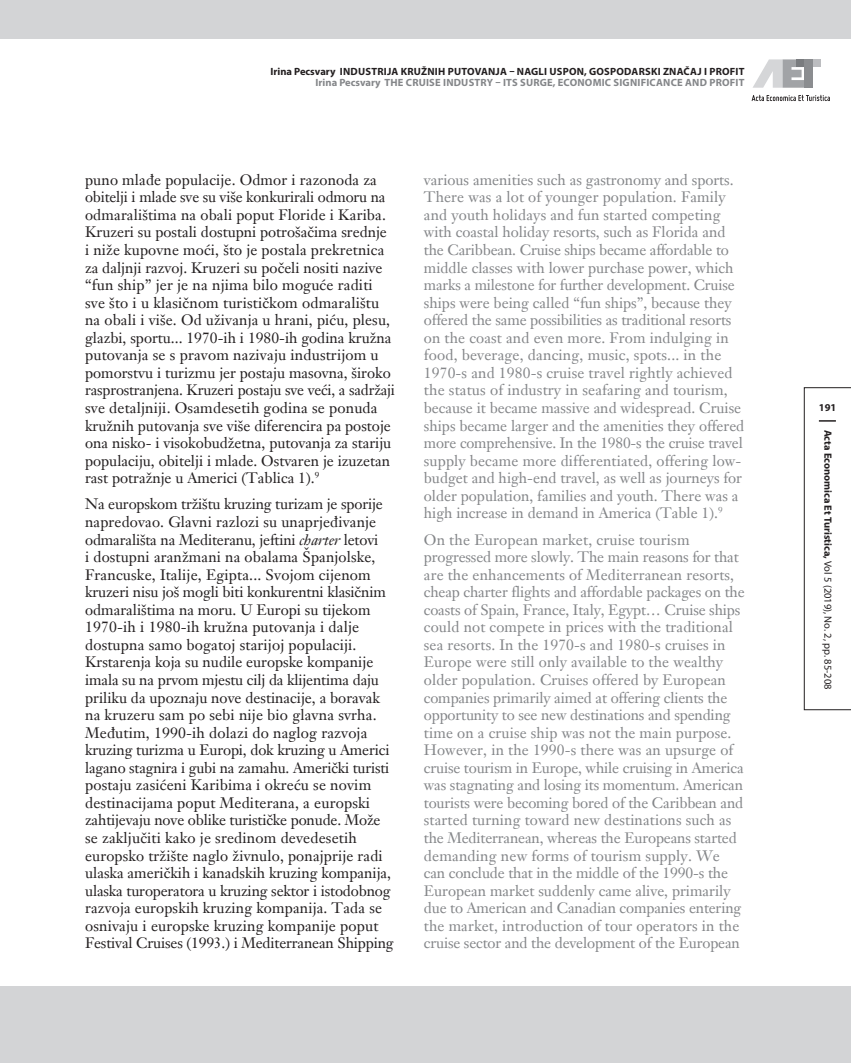
<style>
.page{position:relative;width:851px;height:1063px;background:#fff}
.page>*{position:absolute;margin:0;border:0;box-sizing:border-box;transform-origin:0 0}
.t1{font:15px/17.5px "Janson HR";color:#848689}
.t2{font:15px/17.5px "Janson HR";color:#231f20}
.t3{font:700 10.5px "Myriad Pro";color:#231f20}
.t4{font:700 10.5px "Myriad Pro";color:#848689}
.s1{font-style:italic}
.s2{font-weight:400}
</style>
<div class="page">
<div style="left:0;top:0;width:850px;height:38px;background:#d3d4d6"></div>
<div style="left:0;top:986px;width:850px;height:77px;background:#d3d4d6"></div>
<svg style="left:803px;top:387px;width:47px;height:323px"></svg>
<svg style="left:753px;top:59px;width:50px;height:29px"></svg>
<div style="left:803px;top:59px;width:9px;height:29px;background:#8b8d90"></div>
<div style="left:796px;top:59px;width:7px;height:8px;background:#7a7c7f"></div>
<div style="left:812px;top:59px;width:8px;height:8px;background:#bcbdc0"></div>
<svg style="left:751px;top:95px;width:78px;height:6px"></svg>
<p class="t3" style="left:270px;top:64px;width:80px">IRINA PECSVARY INDUSTRIJA</p>
<p class="t3" style="left:400px;top:64px;width:8px">KRUŽNIH</p>
<p class="t3" style="left:447px;top:64px;width:8px">PUTO</p>
<p class="t3" style="left:474px;top:64px;width:14px">VANJA</p>
<p class="t3" style="left:509px;top:64px;width:15px">– NAGLI</p>
<p class="t3" style="left:549px;top:64px;width:8px">USPON</p>
<p class="t3" style="left:584px;top:64px;width:13px">, GOSPODARSKI</p>
<p class="t3" style="left:663px;top:64px;width:14px">ZNAČAJ</p>
<p class="t3" style="left:704px;top:64px;width:13px">I PROFIT</p>
<p class="t4" style="left:315px;top:76px;width:97px">IRINA PECSVARY THE CRUISE</p>
<p class="t4" style="left:443px;top:76px;width:8px">INDUSTRY</p>
<p class="t4" style="left:495px;top:76px;width:33px">– ITS SURGE</p>
<p class="t4" style="left:552px;top:76px;width:13px">, ECONOMIC</p>
<p class="t4" style="left:613px;top:76px;width:7px">SIGNIFICANCE</p>
<p class="t4" style="left:685px;top:76px;width:9px">AND</p>
<p class="t4" style="left:709px;top:76px;width:7px">PROFIT</p>
<p class="t2" style="left:85px;top:171px;width:311px">puno mlađe populacije. Odmor i razonoda za obitelji i mlade sve su više konkurirali odmoru na odmaralištima na obali poput Floride i Kariba.<br>Kruzeri su postali dostupni potrošačima srednje<br>i niže kupovne moći, što je postala prekretnica za daljnji razvoj. Kruzeri su počeli nositi nazive “fun ship” jer je na njima bilo moguće raditi sve što i u klasičnom turističkom odmaralištu na obali i više. Od uživanja u hrani, piću, plesu, glazbi, sportu... 1970-ih i 1980-ih godina kružna putovanja se s pravom nazivaju industrijom u pomorstvu i turizmu jer postaju masovna, široko rasprostranjena. Kruzeri postaju sve veći, a sadržaji sve detaljniji. Osamdesetih godina se ponuda kružnih putovanja sve više diferencira pa postoje ona nisko- i visokobudžetna, putovanja za stariju populaciju, obitelji i mlade. Ostvaren je izuzetan rast potražnje u Americi (Tablica 1).<sup>9</sup></p>
<p class="t2" style="left:85px;top:495px;width:310px">Na europskom tržištu kruzing turizam je sporije napredovao. Glavni razlozi su unaprjeđivanje odmarališta na Mediteranu, jeftini <span class="s1">charter</span> letovi<br>i dostupni aranžmani na obalama Španjolske, Francuske, Italije, Egipta... Svojom cijenom kruzeri nisu još mogli biti konkurentni klasičnim odmaralištima na moru. U Europi su tijekom 1970-ih i 1980-ih kružna putovanja i dalje dostupna samo bogatoj starijoj populaciji.<br>Krstarenja koja su nudile europske kompanije imala su na prvom mjestu cilj da klijentima daju priliku da upoznaju nove destinacije, a boravak na kruzeru sam po sebi nije bio glavna svrha.<br>Međutim, 1990-ih dolazi do naglog razvoja kruzing turizma u Europi, dok kruzing u Americi lagano stagnira i gubi na zamahu. Američki turisti postaju zasićeni Karibima i okreću se novim destinacijama poput Mediterana, a europski zahtijevaju nove oblike turističke ponude. Može se zaključiti kako je sredinom devedesetih europsko tržište naglo živnulo, ponajprije radi ulaska američkih i kanadskih kruzing kompanija, ulaska turoperatora u kruzing sektor i istodobnog razvoja europskih kruzing kompanija. Tada se osnivaju i europske kruzing kompanije poput Festival Cruises (1993.) i Mediterranean Shipping</p>
<p class="t1" style="left:424px;top:171px;width:322px">various amenities such as gastronomy and sports.<br>There was a lot of younger population. Family and youth holidays and fun started competing with coastal holiday resorts, such as Florida and the Caribbean. Cruise ships became affordable to middle classes with lower purchase power, which marks a milestone for further development. Cruise ships were being called “fun ships”, because they offered the same possibilities as traditional resorts on the coast and even more. From indulging in food, beverage, dancing, music, spots... in the 1970-s and 1980-s cruise travel rightly achieved the status of industry in seafaring and tourism, because it became massive and widespread. Cruise ships became larger and the amenities they offered more comprehensive. In the 1980-s the cruise travel supply became more differentiated, offering low&shy;budget and high-end travel, as well as journeys for older population, families and youth. There was a high increase in demand in America (Table 1).<sup>9</sup></p>
<p class="t1" style="left:424px;top:530px;width:322px">On the European market, cruise tourism progressed more slowly. The main reasons for that are the enhancements of Mediterranean resorts, cheap charter flights and affordable packages on the coasts of Spain, France, Italy, Egypt… Cruise ships could not compete in prices with the traditional sea resorts. In the 1970-s and 1980-s cruises in Europe were still only available to the wealthy older population. Cruises offered by European companies primarily aimed at offering clients the opportunity to see new destinations and spending time on a cruise ship was not the main purpose.<br>However, in the 1990-s there was an upsurge of cruise tourism in Europe, while cruising in America was stagnating and losing its momentum. American tourists were becoming bored of the Caribbean and started turning toward new destinations such as the Mediterranean, whereas the Europeans started demanding new forms of tourism supply. We can conclude that in the middle of the 1990-s the European market suddenly came alive, primarily due to American and Canadian companies entering the market, introduction of tour operators in the cruise sector and the development of the European</p>
<p class="t3" style="left:818px;top:401px;width:19px">191</p>
<p class="t3" style="left:834px;top:430px;width:261px;rotate:90deg">ACTA ECONOMICA ET TURISTICA, <span class="s2">Vol 5 (2019), No. 2, pp. 85-208</span></p>
</div>
